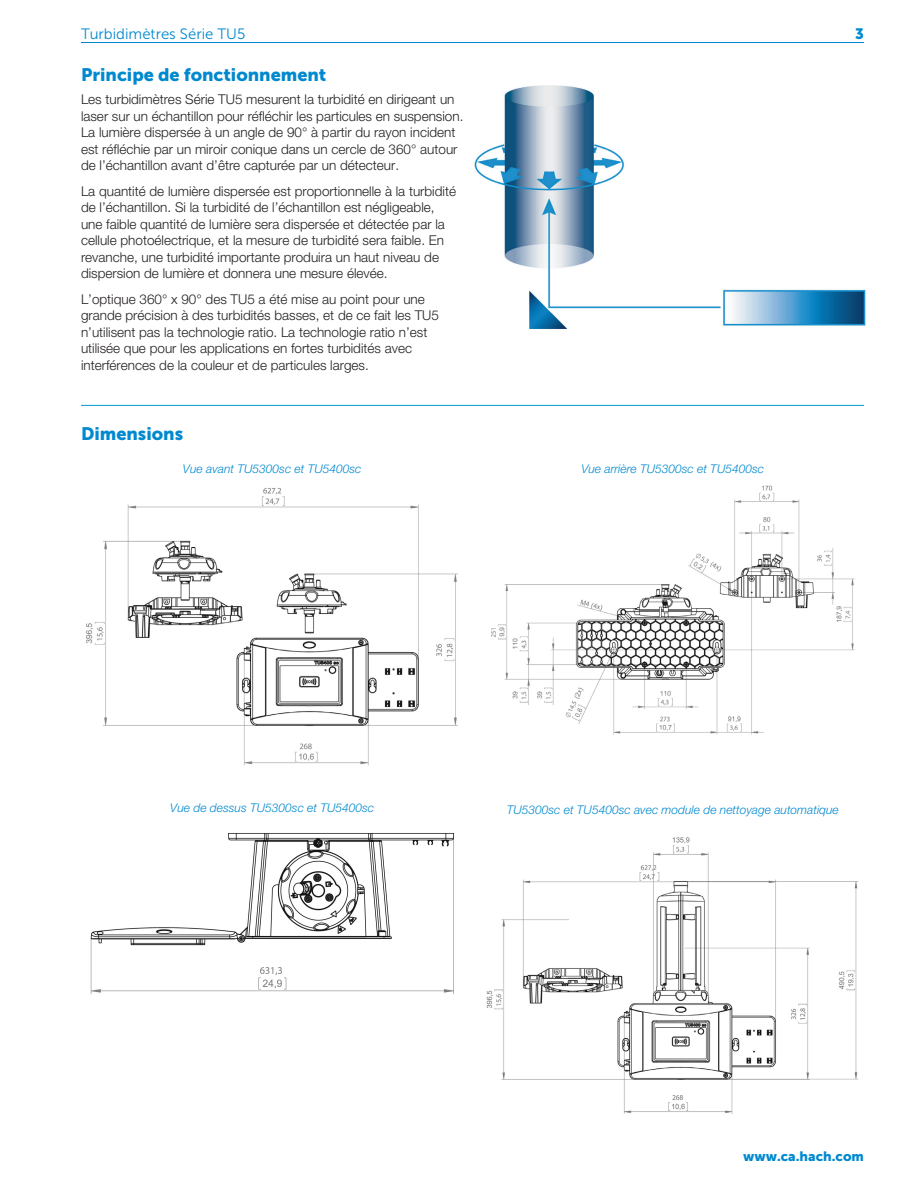
<style>
.page{position:relative;width:918px;height:1188px;background:#fff}
.page>*{position:absolute;margin:0;border:0;box-sizing:border-box;transform-origin:0 0}
.Head_2{font:18px "Museo Sans 900";color:#0089cf}
.Head_3{font:15px "Museo Sans 300";color:#0089cf}
.Head_3-2{font:15px "Museo Sans 900";color:#0089cf}
.Text_1{font:300 13.5px/16.5px "Helvetica Neue LTW1 G";color:#231f20}
.Text_1_Color{font:13.5px "Museo Sans 900";color:#0089cf}
.t1{font:italic 300 12px "Helvetica Neue LTW1 G";color:#0089cf}
</style>
<div class="page">
<hr style="left:81px;top:42px;width:783px;height:1px;background:#0089cf">
<img style="left:86px;top:488px;width:372px;height:278px">
<img style="left:491px;top:485px;width:364px;height:250px">
<img style="left:90px;top:833px;width:364px;height:161px">
<img style="left:486px;top:837px;width:373px;height:277px">
<hr style="left:81px;top:405px;width:783px;height:1px;background:#0696d7">
<img style="left:474px;top:85px;width:392px;height:244px">
<p class="Head_3" style="left:81px;top:26px;width:166px">Turbidimètres Série TU5</p>
<p class="Head_3-2" style="left:855px;top:25px;width:10px">3</p>
<p class="Head_2" style="left:81px;top:64px;width:247px">Principe de fonctionnement</p>
<p class="Text_1" style="left:81px;top:91px;width:384px">Les turbidimètres Série TU5 mesurent la turbidité en dirigeant un laser sur un échantillon pour réfléchir les particules en suspension.<br>La lumière dispersée à un angle de 90° à partir du rayon incident est réfléchie par un miroir conique dans un cercle de 360° autour de l’échantillon avant d’être capturée par un détecteur.</p>
<p class="Text_1" style="left:81px;top:183px;width:377px">La quantité de lumière dispersée est proportionnelle à la turbidité de l’échantillon. Si la turbidité de l’échantillon est négligeable, une faible quantité de lumière sera dispersée et détectée par la cellule photoélectrique, et la mesure de turbidité sera faible. En revanche, une turbidité importante produira un haut niveau de dispersion de lumière et donnera une mesure élevée.</p>
<p class="Text_1" style="left:81px;top:291px;width:360px">L’optique 360° x 90° des TU5 a été mise au point pour une grande précision à des turbidités basses, et de ce fait les TU5 n’utilisent pas la technologie ratio. La technologie ratio n’est utilisée que pour les applications en fortes turbidités avec interférences de la couleur et de particules larges.</p>
<p class="Head_2" style="left:81px;top:423px;width:104px">Dimensions</p>
<p class="t1" style="left:183px;top:461px;width:180px">Vue avant TU5300sc et TU5400sc</p>
<p class="t1" style="left:581px;top:462px;width:184px">Vue arrière TU5300sc et TU5400sc</p>
<p class="t1" style="left:170px;top:800px;width:205px">Vue de dessus TU5300sc et TU5400sc</p>
<p class="t1" style="left:507px;top:803px;width:334px">TU5300sc et TU5400sc avec module de nettoyage automatique</p>
<p class="Text_1_Color" style="left:743px;top:1149px;width:122px">www.ca.hach.com</p>
</div>
